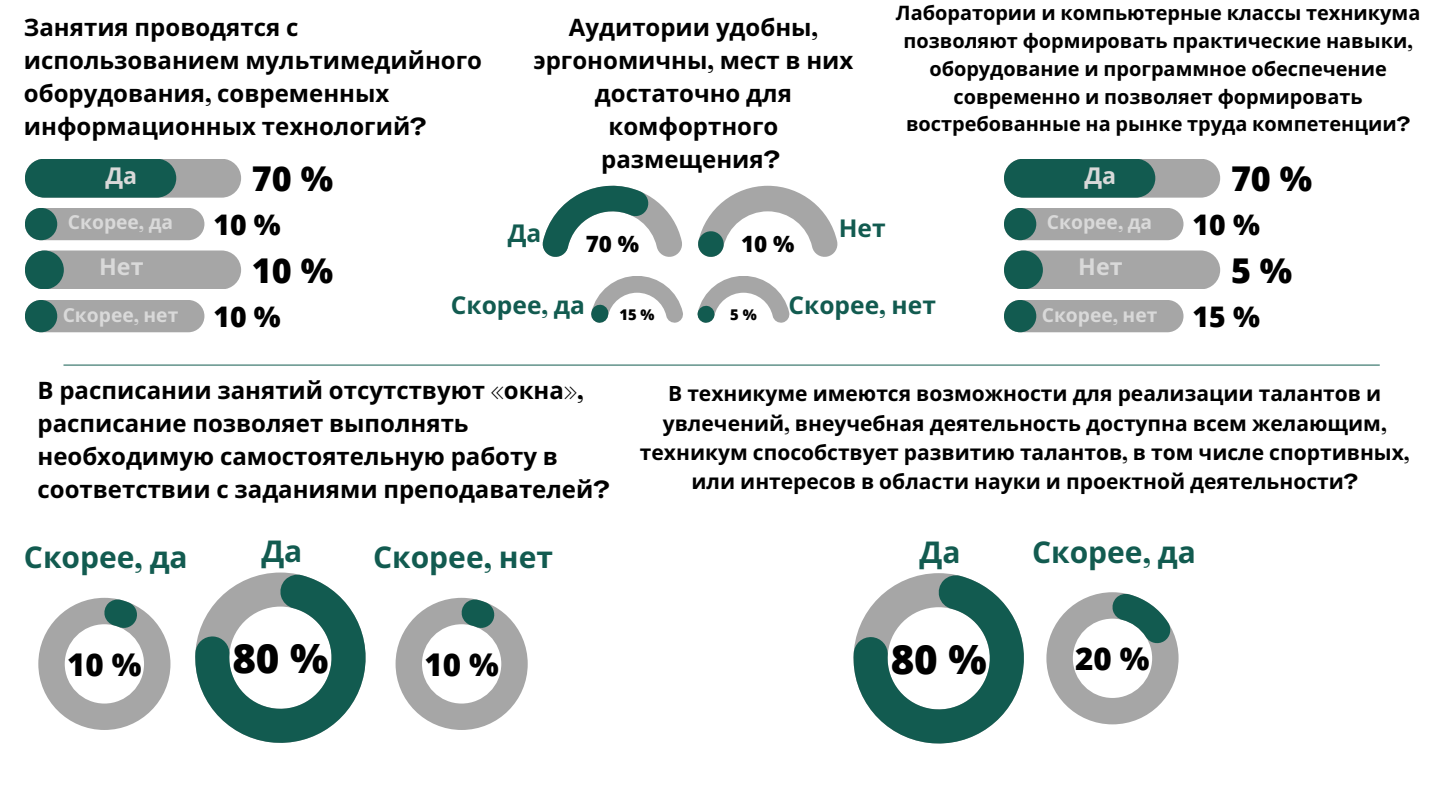
<style>
.page{position:relative;width:1440px;height:810px;background:#fff}
.page>*{position:absolute;margin:0;border:0;box-sizing:border-box;transform-origin:0 0}
.t1{font:800 40.4px "Open Sans";color:#000}
.t2{font:800 34.2px "Open Sans";color:#000}
.t3{font:800 31.3px "Open Sans";color:#000}
.t4{font:700 30px "Noto Sans";color:#125b50}
.t5{font:800 28.4px "Open Sans";color:#000}
.t6{font:700 24.5px "Noto Sans";color:#125b50}
.t7{font:700 24px/33px "Noto Sans";color:#000}
.t8{font:700 23.2px "Noto Sans";color:#d9d9d9}
.t9{font:800 22.5px "Open Sans";color:#000}
.t10{font:700 21px/29.2px "Noto Sans";color:#000;text-align:center}
.t11{font:700 19.9px/27.8px "Noto Sans";color:#000;text-align:center}
.t12{font:700 19.3px "Noto Sans";color:#d9d9d9}
.t13{font:800 14.8px "Open Sans";color:#000}
.s1{font-family:"Agrandir";font-stretch:expanded}
</style>
<div class="page">
<svg style="left:195px;top:573px;width:171px;height:170px"></svg>
<svg style="left:396px;top:598px;width:132px;height:132px"></svg>
<svg style="left:542px;top:186px;width:140px;height:71px"></svg>
<svg style="left:591px;top:276px;width:92px;height:47px"></svg>
<svg style="left:698px;top:186px;width:140px;height:71px"></svg>
<svg style="left:697px;top:276px;width:93px;height:47px"></svg>
<div style="left:1004px;top:159px;width:216px;height:39px;background:#a6a6a6;border-radius:19px"></div>
<div style="left:1004px;top:159px;width:151px;height:39px;background:#125b50;border-radius:19px"></div>
<div style="left:1004px;top:208px;width:180px;height:32px;background:#a6a6a6;border-radius:16px"></div>
<div style="left:1004px;top:208px;width:32px;height:32px;background:#125b50;border-radius:50%"></div>
<div style="left:1004px;top:300px;width:180px;height:32px;background:#a6a6a6;border-radius:16px"></div>
<div style="left:1004px;top:300px;width:32px;height:32px;background:#125b50;border-radius:50%"></div>
<div style="left:1004px;top:251px;width:216px;height:38px;background:#a6a6a6;border-radius:19px"></div>
<div style="left:1004px;top:251px;width:39px;height:38px;background:#125b50;border-radius:50%"></div>
<svg style="left:854px;top:573px;width:170px;height:170px"></svg>
<svg style="left:1046px;top:592px;width:133px;height:132px"></svg>
<div style="left:25px;top:159px;width:216px;height:39px;background:#a6a6a6;border-radius:19px"></div>
<div style="left:25px;top:159px;width:151px;height:39px;background:#125b50;border-radius:19px"></div>
<div style="left:25px;top:208px;width:179px;height:32px;background:#a6a6a6;border-radius:16px"></div>
<div style="left:25px;top:208px;width:32px;height:32px;background:#125b50;border-radius:50%"></div>
<div style="left:25px;top:300px;width:179px;height:32px;background:#a6a6a6;border-radius:16px"></div>
<div style="left:25px;top:300px;width:32px;height:32px;background:#125b50;border-radius:50%"></div>
<div style="left:25px;top:251px;width:216px;height:38px;background:#a6a6a6;border-radius:19px"></div>
<div style="left:25px;top:251px;width:39px;height:38px;background:#125b50;border-radius:50%"></div>
<svg style="left:38px;top:598px;width:132px;height:132px"></svg>
<hr style="left:64px;top:365px;width:1316px;height:1px;background:#125b50">
<p class="t7" style="left:24px;top:10px;width:460px">Занятия проводятся с использованием мультимедийного оборудования<span class="s1">,</span> современных информационных технологий<span class="s1">?</span></p>
<p class="t7" style="left:533px;top:10px;width:322px;text-align:center">Аудитории удобны<span class="s1">, </span>эргономичны<span class="s1">,</span> мест в них достаточно для комфортного размещения<span class="s1">?</span></p>
<p class="t8" style="left:105px;top:159px;width:33px">Да</p>
<p class="t2" style="left:252px;top:155px;width:83px">70 %</p>
<p class="t12" style="left:68px;top:208px;width:107px">Скорее<span class="s1">,</span> да</p>
<p class="t5" style="left:213px;top:205px;width:69px">10 %</p>
<p class="t6" style="left:839px;top:211px;width:48px">Нет</p>
<p class="t6" style="left:508px;top:215px;width:35px">Да</p>
<p class="t9" style="left:586px;top:228px;width:55px">70 %</p>
<p class="t9" style="left:741px;top:228px;width:55px">10 %</p>
<p class="t8" style="left:99px;top:251px;width:46px">Нет</p>
<p class="t2" style="left:252px;top:247px;width:83px">10 %</p>
<p class="t11" style="left:896px;top:-1px;width:526px">Лаборатории и компьютерные классы техникума позволяют формировать практические навыки<span class="s1">, </span>оборудование и программное обеспечение современно и позволяет формировать востребованные на рынке труда компетенции<span class="s1">?</span></p>
<p class="t8" style="left:1085px;top:159px;width:33px">Да</p>
<p class="t2" style="left:1231px;top:155px;width:83px">70 %</p>
<p class="t12" style="left:1047px;top:208px;width:107px">Скорее<span class="s1">,</span> да</p>
<p class="t5" style="left:1193px;top:205px;width:69px">10 %</p>
<p class="t8" style="left:1078px;top:251px;width:46px">Нет</p>
<p class="t2" style="left:1231px;top:247px;width:63px">5 %</p>
<p class="t12" style="left:63px;top:301px;width:117px">Скорее<span class="s1">,</span> нет</p>
<p class="t5" style="left:213px;top:297px;width:69px">10 %</p>
<p class="t6" style="left:451px;top:288px;width:136px">Скорее<span class="s1">,</span> да</p>
<p class="t13" style="left:620px;top:304px;width:37px">15 %</p>
<p class="t13" style="left:730px;top:304px;width:28px">5 %</p>
<p class="t6" style="left:789px;top:288px;width:149px">Скорее<span class="s1">,</span> нет</p>
<p class="t12" style="left:1042px;top:301px;width:117px">Скорее<span class="s1">,</span> нет</p>
<p class="t5" style="left:1193px;top:297px;width:69px">15 %</p>
<p class="t7" style="left:37px;top:374px;width:574px">В расписании занятий отсутствуют <span class="s1">«</span>окна<span class="s1">», </span>расписание позволяет выполнять необходимую самостоятельную работу в соответствии с заданиями преподавателей<span class="s1">?</span></p>
<p class="t10" style="left:640px;top:379px;width:771px">В техникуме имеются возможности для реализации талантов и увлечений<span class="s1">,</span> внеучебная деятельность доступна всем желающим<span class="s1">, </span>техникум способствует развитию талантов<span class="s1">,</span> в том числе спортивных<span class="s1">, </span>или интересов в области науки и проектной деятельности<span class="s1">?</span></p>
<p class="t4" style="left:24px;top:536px;width:165px">Скорее<span class="s1">,</span> да</p>
<p class="t3" style="left:67px;top:642px;width:76px">10 %</p>
<p class="t4" style="left:261px;top:530px;width:43px">Да</p>
<p class="t1" style="left:232px;top:630px;width:97px">80 %</p>
<p class="t4" style="left:373px;top:536px;width:181px">Скорее<span class="s1">,</span> нет</p>
<p class="t3" style="left:424px;top:642px;width:76px">10 %</p>
<p class="t4" style="left:920px;top:531px;width:43px">Да</p>
<p class="t4" style="left:1032px;top:531px;width:165px">Скорее<span class="s1">,</span> да</p>
<p class="t1" style="left:891px;top:631px;width:97px">80 %</p>
<p class="t3" style="left:1075px;top:637px;width:76px">20 %</p>
</div>
